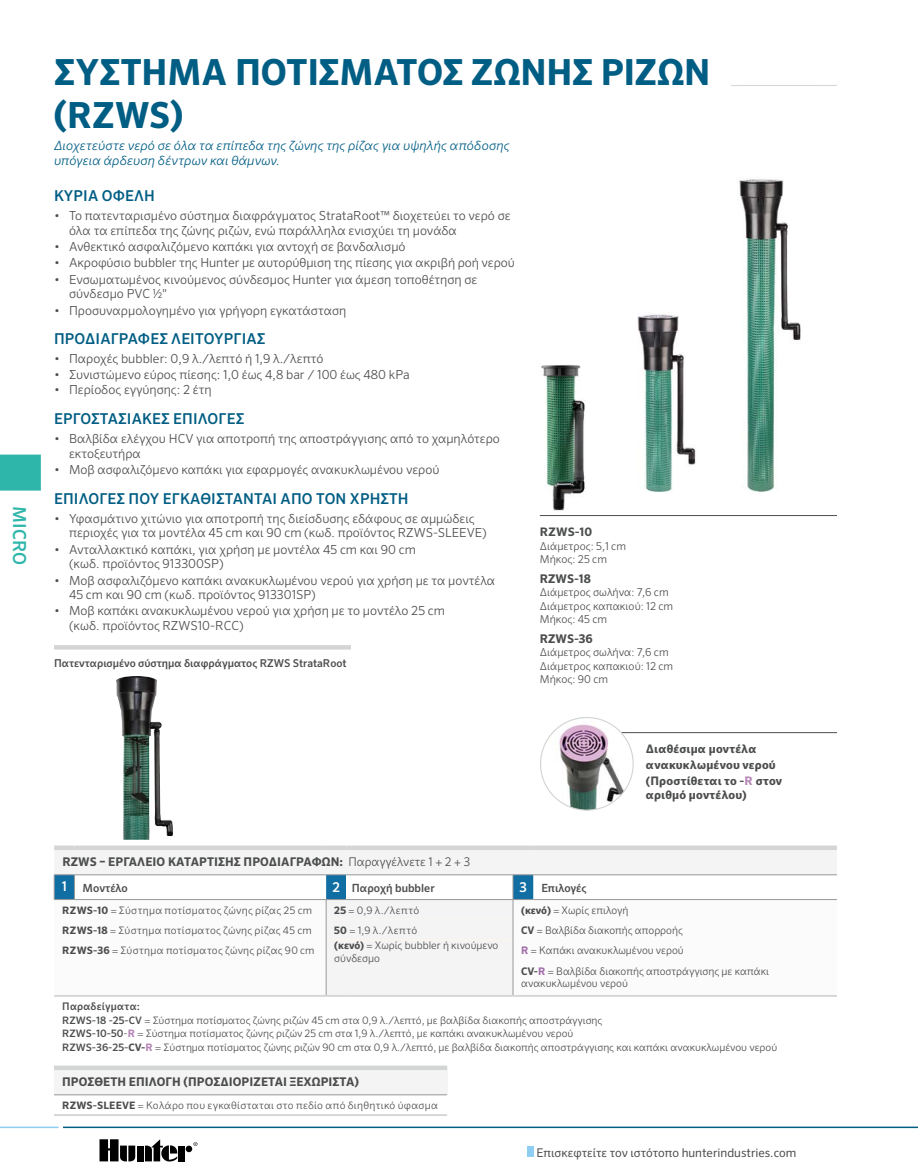
<style>
.page{position:relative;width:918px;height:1175px;background:#fff}
.page>*{position:absolute;margin:0;border:0;box-sizing:border-box;transform-origin:0 0}
.t1{font:700 36px/43.2px "Sero Pro";color:#005d83}
.t2{font:500 18px "Sero Pro";letter-spacing:.01em;color:#2fb6aa}
.t3{font:500 15px "Sero Pro";letter-spacing:.01em;color:#005d83}
.t4{font:italic 300 12.75px/15px "Sero Pro";letter-spacing:.01em;color:#005d83}
.t5{font:300 12.45px/14.2px "Sero Pro";color:#4c4d4d}
.t6{font:700 12px "Sero Pro";letter-spacing:.01em;color:#4c4d4d}
.t7{font:12px "Sero Pro";color:#4c4d4d}
.t8{font:700 11.7px/15.8px "Sero Pro";letter-spacing:.02em;color:#4c4d4d}
.t9{font:500 11.25px "Sero Pro";color:#4c4d4d}
.t10{font:300 10.8px/13.5px "Sero Pro";color:#4c4d4d}
.t11{font:500 10.8px "Sero Pro";color:#4c4d4d}
.t12{font:300 10.5px/12.6px "Sero Pro";color:#4c4d4d}
.t13{font:500 10.5px "Sero Pro";letter-spacing:.025em;color:#4c4d4d}
.t14{font:300 10.35px/13.5px "Sero Pro";color:#4c4d4d}
.t15{font:300 10.35px "Sero Pro";letter-spacing:.025em;color:#4c4d4d}
.s1{color:#b585b5}
.s2{font-weight:300}
.s3{font-size:13.5px;color:#fff}
.s4{font-weight:700}
.s5{font-weight:700;color:#a16dab}
.s6{font-weight:500}
.s7{font-weight:700;color:#b585b5}
</style>
<div class="page">
<div style="left:527px;top:1146px;width:7px;height:10px;background:#8dcef2"></div>
<hr style="left:63px;top:1126px;width:855px;height:2px;background:#005d83">
<hr style="left:0;top:1126px;width:58px;height:2px;background:#8dcef2">
<svg style="left:194px;top:1142px;width:3px;height:4px"></svg>
<div style="left:137px;top:1145px;width:7px;height:16px;background:#000"></div>
<div style="left:186px;top:1145px;width:6px;height:7px;background:#000;border-radius:50%"></div>
<div style="left:178px;top:1145px;width:7px;height:16px;background:#000"></div>
<svg style="left:145px;top:1139px;width:32px;height:22px"></svg>
<svg style="left:100px;top:1139px;width:35px;height:22px"></svg>
<svg style="left:731px;top:85px;width:106px;height:1px"></svg>
<div style="left:0;top:454px;width:41px;height:36px;background:#2fb6aa"></div>
<svg style="left:54px;top:850px;width:783px;height:49px;fill:#f4f4f4"></svg>
<svg style="left:325px;top:900px;width:512px;height:95px"></svg>
<hr style="left:326px;top:960px;width:1px;height:35px;background:#969798">
<hr style="left:513px;top:960px;width:1px;height:35px;background:#969798">
<svg style="left:326px;top:995px;width:20px;height:1px"></svg>
<hr style="left:346px;top:995px;width:167px;height:1px;background:#d4d5d5">
<hr style="left:533px;top:899px;width:304px;height:1px;background:#969798">
<svg style="left:54px;top:874px;width:479px;height:86px"></svg>
<hr style="left:533px;top:874px;width:304px;height:1px;background:#969798">
<div style="left:54px;top:845px;width:20px;height:5px;background:#d4d5d5"></div>
<div style="left:74px;top:845px;width:252px;height:5px;background:#d4d5d5"></div>
<div style="left:326px;top:845px;width:20px;height:5px;background:#d4d5d5"></div>
<div style="left:346px;top:845px;width:167px;height:5px;background:#d4d5d5"></div>
<div style="left:513px;top:845px;width:20px;height:5px;background:#d4d5d5"></div>
<div style="left:533px;top:845px;width:304px;height:5px;background:#d4d5d5"></div>
<svg style="left:54px;top:995px;width:20px;height:1px"></svg>
<hr style="left:74px;top:995px;width:252px;height:1px;background:#d4d5d5">
<svg style="left:513px;top:995px;width:20px;height:1px"></svg>
<hr style="left:533px;top:995px;width:304px;height:1px;background:#d4d5d5">
<div style="left:54px;top:1067px;width:393px;height:27px;background:#f4f4f4"></div>
<div style="left:54px;top:1065px;width:393px;height:5px;background:#d4d5d5"></div>
<hr style="left:54px;top:1094px;width:393px;height:1px;background:#969798">
<hr style="left:54px;top:1114px;width:393px;height:2px;background:#d4d5d5">
<hr style="left:540px;top:515px;width:297px;height:1px;background:#4c4d4d">
<hr style="left:54px;top:645px;width:297px;height:4px;background:#d4d5d5">
<img style="left:116px;top:676px;width:39px;height:163px">
<img style="left:739px;top:179px;width:62px;height:313px">
<img style="left:541px;top:364px;width:44px;height:146px">
<img style="left:637px;top:314px;width:59px;height:177px">
<hr style="left:619px;top:732px;width:218px;height:1px;background:#4c4d4d">
<img style="left:541px;top:717px;width:92px;height:93px;border-radius:46px">
<h2 class="t2" style="left:30px;top:505px;width:61px;rotate:90deg">MICRO</h2>
<h1 class="t1" style="left:54px;top:51px;width:658px">ΣΎΣΤΗΜΑ ΠΟΤΊΣΜΑΤΟΣ ΖΏΝΗΣ ΡΙΖΏΝ (RZWS)</h1>
<p class="t4" style="left:54px;top:137px;width:457px">Διοχετεύστε νερό σε όλα τα επίπεδα της ζώνης της ρίζας για υψηλής απόδοσης υπόγεια άρδευση δέντρων και θάμνων.</p>
<p class="t3" style="left:54px;top:186px;width:102px">ΚΥΡΙΑ ΟΦΕΛΗ</p>
<p class="t5" style="left:69px;top:209px;width:443px;text-indent:-15px">• Το πατενταρισμένο σύστημα διαφράγματος StrataRoot™ διοχετεύει το νερό σε όλα τα επίπεδα της ζώνης ριζών, ενώ παράλληλα ενισχύει τη μονάδα</p>
<p class="t5" style="left:54px;top:239px;width:353px">• Ανθεκτικό ασφαλιζόμενο καπάκι για αντοχή σε βανδαλισμό</p>
<p class="t5" style="left:54px;top:256px;width:462px">• Ακροφύσιο bubbler της Hunter με αυτορύθμιση της πίεσης για ακριβή ροή νερού</p>
<p class="t5" style="left:69px;top:272px;width:410px;text-indent:-15px">• Ενσωματωμένος κινούμενος σύνδεσμος Hunter για άμεση τοποθέτηση σε σύνδεσμο PVC ½"</p>
<p class="t5" style="left:54px;top:303px;width:294px">• Προσυναρμολογημένο για γρήγορη εγκατάσταση</p>
<p class="t3" style="left:54px;top:330px;width:213px">ΠΡΟΔΙΑΓΡΑΦΈΣ ΛΕΙΤΟΥΡΓΊΑΣ</p>
<p class="t5" style="left:54px;top:351px;width:271px">• Παροχές bubbler: 0,9 λ./λεπτό ή 1,9 λ./λεπτό</p>
<p class="t5" style="left:54px;top:367px;width:357px">• Συνιστώμενο εύρος πίεσης: 1,0 έως 4,8 bar / 100 έως 480 kPa</p>
<p class="t5" style="left:54px;top:382px;width:159px">• Περίοδος εγγύησης: 2 έτη</p>
<p class="t3" style="left:54px;top:409px;width:192px">ΕΡΓΟΣΤΑΣΙΑΚΈΣ ΕΠΙΛΟΓΈΣ</p>
<p class="t5" style="left:69px;top:432px;width:432px;text-indent:-15px">• Βαλβίδα ελέγχου HCV για αποτροπή της αποστράγγισης από το χαμηλότερο εκτοξευτήρα</p>
<p class="t5" style="left:54px;top:462px;width:387px">• Μοβ ασφαλιζόμενο καπάκι για εφαρμογές ανακυκλωμένου νερού</p>
<p class="t3" style="left:54px;top:489px;width:356px">ΕΠΙΛΟΓΈΣ ΠΟΥ ΕΓΚΑΘΊΣΤΑΝΤΑΙ ΑΠΌ ΤΟΝ ΧΡΉΣΤΗ</p>
<p class="t5" style="left:69px;top:511px;width:419px;text-indent:-15px">• Υφασμάτινο χιτώνιο για αποτροπή της διείσδυσης εδάφους σε αμμώδεις περιοχές για τα μοντέλα 45 cm και 90 cm (κωδ. προϊόντος RZWS-SLEEVE)</p>
<p class="t5" style="left:69px;top:542px;width:348px;text-indent:-15px">• Ανταλλακτικό καπάκι, για χρήση με μοντέλα 45 cm και 90 cm (κωδ. προϊόντος 913300SP)</p>
<p class="t5" style="left:69px;top:573px;width:428px;text-indent:-15px">• Μοβ ασφαλιζόμενο καπάκι ανακυκλωμένου νερού για χρήση με τα μοντέλα<br>45 cm και 90 cm (κωδ. προϊόντος 913301SP)</p>
<p class="t5" style="left:69px;top:603px;width:378px;text-indent:-15px">• Μοβ καπάκι ανακυκλωμένου νερού για χρήση με το μοντέλο 25 cm (κωδ. προϊόντος RZWS10-RCC)</p>
<p class="t11" style="left:54px;top:656px;width:294px">Πατενταρισμένο σύστημα διαφράγματος RZWS StrataRoot</p>
<p class="t8" style="left:540px;top:524px;width:54px">RZWS-10</p>
<p class="t10" style="left:540px;top:539px;width:88px">Διάμετρος: 5,1 cm<br>Μήκος: 25 cm</p>
<p class="t6" style="left:540px;top:571px;width:52px">RZWS-18</p>
<p class="t10" style="left:540px;top:585px;width:135px">Διάμετρος σωλήνα: 7,6 cm<br>Διάμετρος καπακιού: 12 cm<br>Μήκος: 45 cm</p>
<p class="t6" style="left:540px;top:631px;width:54px">RZWS-36</p>
<p class="t10" style="left:540px;top:645px;width:135px">Διάμετρος σωλήνα: 7,6 cm<br>Διάμετρος καπακιού: 12 cm<br>Μήκος: 90 cm</p>
<p class="t8" style="left:646px;top:741px;width:138px">Διαθέσιμα μοντέλα ανακυκλωμένου νερού (Προστίθεται το -<span class="s1">R</span> στον</p>
<p class="t8" style="left:646px;top:787px;width:102px">αριθμό μοντέλου)</p>
<p class="t6" style="left:62px;top:854px;width:409px">RZWS – ΕΡΓΑΛΕΙ Ο ΚΑΤΑΡΤΙ ΣΗΣ ΠΡΟΔΙΑΓΡΑΦΩΝ: <span class="s2">Παραγγέλνετε 1 + 2 + 3</span></p>
<p class="t9" style="left:62px;top:880px;width:68px"><span class="s3">1</span> Μοντέλο</p>
<p class="t9" style="left:332px;top:880px;width:104px"><span class="s3">2</span> Παροχή bubbler</p>
<p class="t9" style="left:519px;top:880px;width:69px"><span class="s3">3</span> Επιλογές</p>
<p class="t15" style="left:62px;top:904px;width:251px"><span class="s4">RZWS-10</span> = Σύστημα ποτίσματος ζώνης ρίζας 25 cm</p>
<p class="t14" style="left:334px;top:903px;width:86px"><span class="s4">25</span> = 0,9 λ./λεπτό</p>
<p class="t12" style="left:521px;top:903px;width:109px"><span class="s4">(κενό)</span> = Χωρίς επιλογή</p>
<p class="t15" style="left:62px;top:924px;width:251px"><span class="s4">RZWS-18</span> = Σύστημα ποτίσματος ζώνης ρίζας 45 cm</p>
<p class="t14" style="left:334px;top:923px;width:84px"><span class="s4">50</span> = 1,9 λ./λεπτό</p>
<p class="t12" style="left:521px;top:924px;width:163px"><span class="s4">CV</span> = Bαλβίδα διακοπής απορροής</p>
<p class="t15" style="left:62px;top:944px;width:254px"><span class="s4">RZWS-36</span> = Σύστημα ποτίσματος ζώνης ρίζας 90 cm</p>
<p class="t12" style="left:334px;top:939px;width:166px"><span class="s4">(κενό)</span> = Χωρίς bubbler ή κινούμενο σύνδεσμο</p>
<p class="t12" style="left:521px;top:940px;width:249px;line-height:20.2px"><span class="s5">R</span> = Καπάκι ανακυκλωμένου νερού<br><span class="s4">CV-</span><span class="s5">R</span> = Βαλβίδα διακοπής αποστράγγισης με καπάκι</p>
<p class="t12" style="left:521px;top:977px;width:108px">ανακυκλωμένου νερού</p>
<p class="t13" style="left:62px;top:1000px;width:79px">Παραδείγματα:</p>
<p class="t14" style="left:62px;top:1013px;width:717px"><span class="s6">RZWS-18 -25-CV</span> = Σύστημα ποτίσματος ζώνης ριζών 45 cm στα 0,9 λ./λεπτό, με βαλβίδα διακοπής αποστράγγισης<br><span class="s6">RZWS-10-50</span>-<span class="s7">R</span> = Σύστημα ποτίσματος ζώνης ριζών 25 cm στα 1,9 λ./λεπτό, με καπάκι ανακυκλωμένου νερού<br><span class="s6">RZWS-36-25-</span><span class="s4">CV-</span><span class="s7">R</span> = Σύστημα ποτίσματος ζώνης ριζών 90 cm στα 0,9 λ./λεπτό, με βαλβίδα διακοπής αποστράγγισης και καπάκι ανακυκλωμένου νερού</p>
<p class="t6" style="left:62px;top:1074px;width:298px">ΠΡΌΣΘΕΤΗ ΕΠΙΛΟΓΉ (ΠΡΟΣΔΙΟΡΊΖΕΤΑΙ ΞΕΧΩΡΙΣΤΆ)</p>
<p class="t15" style="left:62px;top:1098px;width:377px"><span class="s4">RZWS-SLEEVE</span> = Κολάρο που εγκαθίσταται στο πεδίο από διηθητικό ύφασμα</p>
<p class="t7" style="left:537px;top:1145px;width:261px">Επισκεφτείτε τον ιστότοπο hunterindustries.com</p>
</div>
